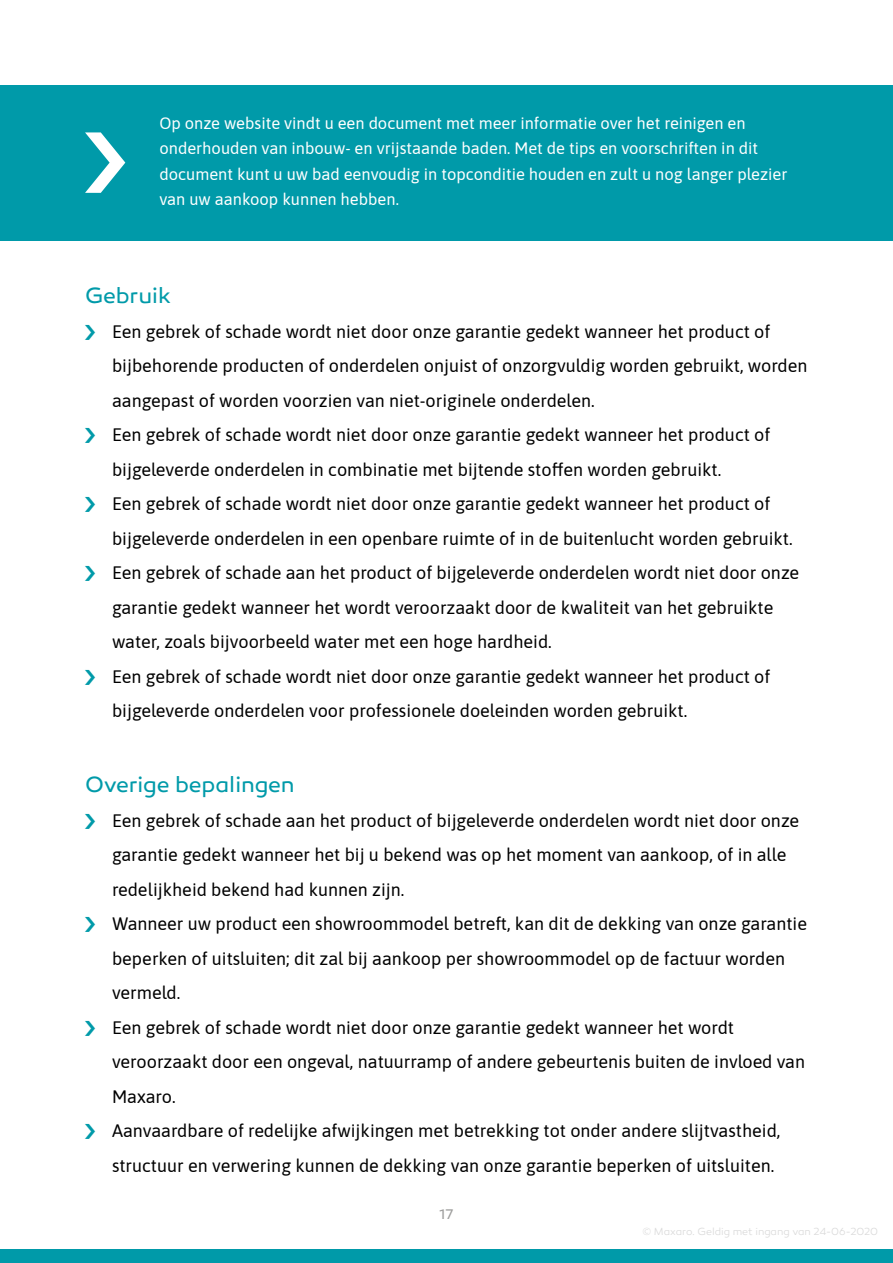
<style>
.page{position:relative;width:893px;height:1263px;background:#fff}
.page>*{position:absolute;margin:0;border:0;box-sizing:border-box;transform-origin:0 0}
.t1{font:22.5px "Canaro";letter-spacing:-.005em;color:#009aa9}
.t2{font:18px/34.5px "Asap";color:#000}
.t3{font:16.5px/25.5px "Asap";color:#fff}
.t4{font:14.25px "Canaro";color:#9d9d9c}
.t5{font:300 10.5px "Canaro";letter-spacing:-.005em;color:#dadada}
</style>
<div class="page">
<div style="left:0;top:1249px;width:893px;height:14px;background:#009aa9"></div>
<div style="left:0;top:85px;width:893px;height:155px;background:#009aa9"></div>
<svg style="left:85px;top:132px;width:40px;height:61px"></svg>
<p class="t3" style="left:159px;top:110px;width:630px">Op onze website vindt u een document met meer informatie over het reinigen en onderhouden van inbouw- en vrijstaande baden. Met de tips en voorschriften in dit document kunt u uw bad eenvoudig in topconditie houden en zult u nog langer plezier van uw aankoop kunnen hebben.</p>
<p class="t1" style="left:85px;top:282px;width:87px">Gebruik</p>
<p class="t2" style="left:112px;top:313px;width:697px">Een gebrek of schade wordt niet door onze garantie gedekt wanneer het product of bijbehorende producten of onderdelen onjuist of onzorgvuldig worden gebruikt, worden aangepast of worden voorzien van niet-originele onderdelen.<br>Een gebrek of schade wordt niet door onze garantie gedekt wanneer het product of bijgeleverde onderdelen in combinatie met bijtende stoffen worden gebruikt.<br>Een gebrek of schade wordt niet door onze garantie gedekt wanneer het product of bijgeleverde onderdelen in een openbare ruimte of in de buitenlucht worden gebruikt.<br>Een gebrek of schade aan het product of bijgeleverde onderdelen wordt niet door onze garantie gedekt wanneer het wordt veroorzaakt door de kwaliteit van het gebruikte water, zoals bijvoorbeeld water met een hoge hardheid.<br>Een gebrek of schade wordt niet door onze garantie gedekt wanneer het product of bijgeleverde onderdelen voor professionele doeleinden worden gebruikt.</p>
<p class="t1" style="left:85px;top:771px;width:211px">Overige bepalingen</p>
<p class="t2" style="left:112px;top:802px;width:697px">Een gebrek of schade aan het product of bijgeleverde onderdelen wordt niet door onze garantie gedekt wanneer het bij u bekend was op het moment van aankoop, of in alle redelijkheid bekend had kunnen zijn.<br>Wanneer uw product een showroommodel betreft, kan dit de dekking van onze garantie beperken of uitsluiten; dit zal bij aankoop per showroommodel op de factuur worden vermeld.<br>Een gebrek of schade wordt niet door onze garantie gedekt wanneer het wordt veroorzaakt door een ongeval, natuurramp of andere gebeurtenis buiten de invloed van Maxaro.<br>Aanvaardbare of redelijke afwijkingen met betrekking tot onder andere slijtvastheid, structuur en verwering kunnen de dekking van onze garantie beperken of uitsluiten.</p>
<p class="t4" style="left:440px;top:1206px;width:15px">17</p>
<p class="t5" style="left:642px;top:1225px;width:237px">© Maxaro. Geldig met ingang van 24-06-2020</p>
</div>
